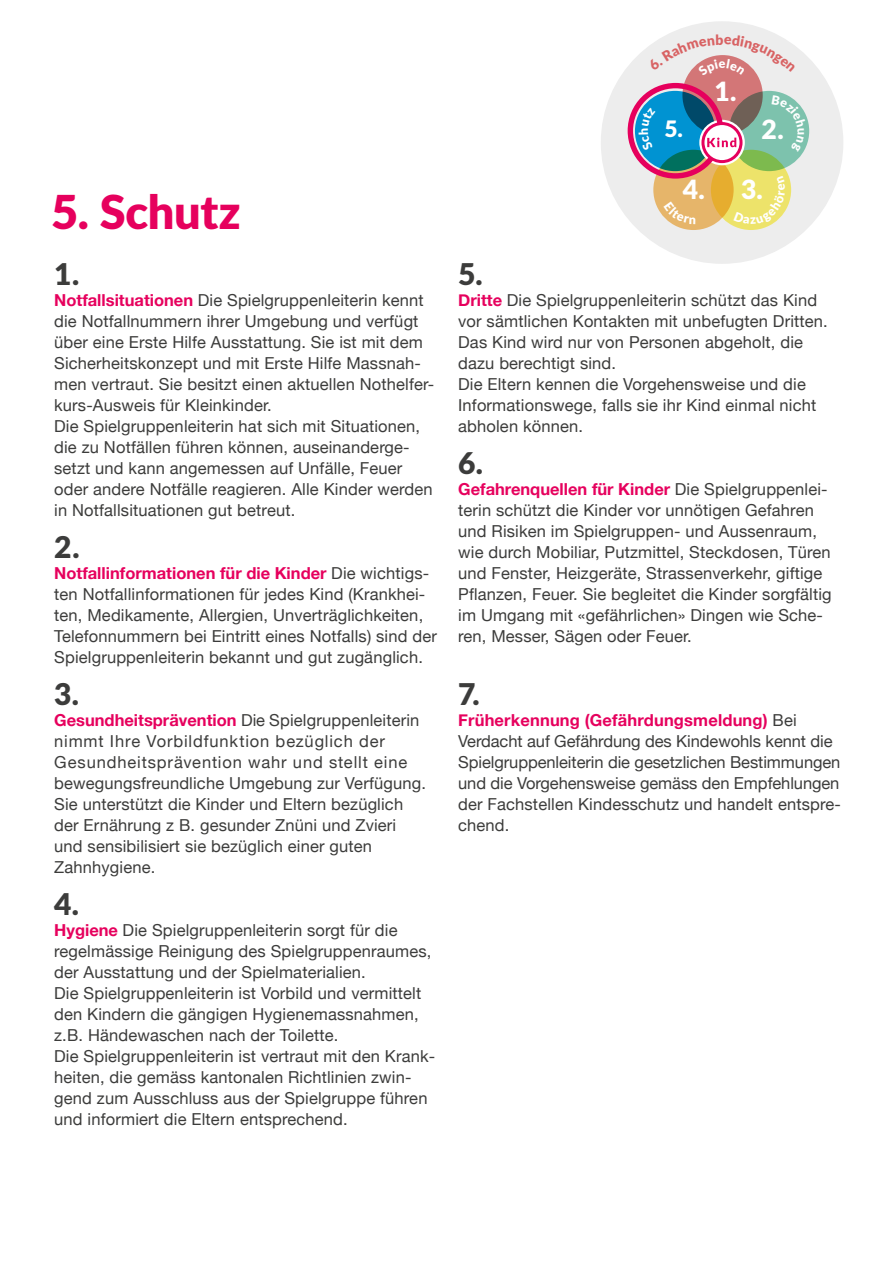
<style>
.page{position:relative;width:893px;height:1263px;background:#fff}
.page>*{position:absolute;margin:0;border:0;box-sizing:border-box;transform-origin:0 0}
.t1{font:900 46.8px "Lato";letter-spacing:-.005em;color:#e6005d}
.t2{font:900 30px "Lato";color:#3c3c3b}
.t3{font:900 26.55px "Lato";color:#fff}
.t4{font:900 22.65px "Lato";color:#fff}
.t5{font:16.5px/21px "Helvetica Neue";letter-spacing:.01em;color:#3c3c3b}
.s1{font-weight:700;color:#e6005d}
</style>
<div class="page">
<div style="left:601px;top:21px;width:242px;height:243px;background:#ededed;border-radius:50%"></div>
<div style="left:729px;top:91px;width:80px;height:80px;background:#7dc2ad;border-radius:50%"></div>
<svg style="left:682px;top:55px;width:81px;height:80px;background:#ba686d"></svg>
<svg style="left:635px;top:91px;width:80px;height:80px;background:#0084bc"></svg>
<svg style="left:653px;top:150px;width:81px;height:80px;background:#b9a068"></svg>
<svg style="left:711px;top:150px;width:80px;height:80px;background:#cfc64f"></svg>
<svg style="left:699px;top:120px;width:46px;height:45px"></svg>
<div style="left:628px;top:83px;width:95px;height:96px;border:5px solid #e6005d;border-radius:50%"></div>
<svg style="left:703px;top:124px;width:38px;height:38px"></svg>
<div style="left:701px;top:122px;width:41px;height:41px;border:3px solid #e6005d;border-radius:50%"></div>
<svg style="left:707px;top:138px;width:29px;height:9px"></svg>
<div style="left:734px;top:176px;width:51px;height:48px;background:#ede36a"></div>
<svg style="left:664px;top:201px;width:32px;height:23px"></svg>
<svg style="left:787px;top:95px;width:19px;height:56px"></svg>
<svg style="left:639px;top:107px;width:17px;height:44px"></svg>
<svg style="left:650px;top:42px;width:108px;height:34px"></svg>
<h1 class="t1" style="left:51px;top:177px;width:191px">5. Schutz</h1>
<h2 class="t2" style="left:54px;top:251px;width:27px">1.</h2>
<p class="t5" style="left:54px;top:291px;width:382px"><span class="s1">Notfallsituationen</span> Die Spielgruppenleiterin kennt die Notfallnummern ihrer Umgebung und verfügt über eine Erste Hilfe Ausstattung. Sie ist mit dem Sicherheitskonzept und mit Erste Hilfe Massnah&shy;men vertraut. Sie besitzt einen aktuellen Nothelfer&shy;kurs-Ausweis für Kleinkinder.<br>Die Spielgruppenleiterin hat sich mit Situationen, die zu Notfällen führen können, auseinanderge&shy;setzt und kann angemessen auf Unfälle, Feuer oder andere Notfälle reagieren. Alle Kinder werden in Notfallsituationen gut betreut.</p>
<h2 class="t2" style="left:54px;top:524px;width:27px">2.</h2>
<p class="t5" style="left:54px;top:564px;width:384px"><span class="s1">Notfallinformationen für die Kinder</span> Die wichtigs&shy;ten Notfallinformationen für jedes Kind (Krankhei&shy;ten, Medikamente, Allergien, Unverträglichkeiten, Telefonnummern bei Eintritt eines Notfalls) sind der Spielgruppenleiterin bekannt und gut zugänglich.</p>
<h2 class="t2" style="left:54px;top:671px;width:26px">3.</h2>
<p class="t5" style="left:54px;top:711px;width:373px"><span class="s1">Gesundheitsprävention</span> Die Spielgruppenleiterin nimmt Ihre Vorbildfunktion bezüglich der Gesundheitsprävention wahr und stellt eine bewegungsfreundliche Umgebung zur Verfügung.<br>Sie unterstützt die Kinder und Eltern bezüglich der Ernährung z B. gesunder Znüni und Zvieri und sensibilisiert sie bezüglich einer guten Zahnhygiene.</p>
<h2 class="t2" style="left:54px;top:881px;width:26px">4.</h2>
<p class="t5" style="left:54px;top:921px;width:382px"><span class="s1">Hygiene</span> Die Spielgruppenleiterin sorgt für die regelmässige Reinigung des Spielgruppenraumes, der Ausstattung und der Spielmaterialien.<br>Die Spielgruppenleiterin ist Vorbild und vermittelt den Kindern die gängigen Hygienemassnahmen, z.B. Händewaschen nach der Toilette.<br>Die Spielgruppenleiterin ist vertraut mit den Krank&shy;heiten, die gemäss kantonalen Richtlinien zwin&shy;gend zum Ausschluss aus der Spielgruppe führen und informiert die Eltern entsprechend.</p>
<h3 class="t3" style="left:714px;top:72px;width:24px">1.</h3>
<h3 class="t4" style="left:664px;top:111px;width:20px">5.</h3>
<h3 class="t3" style="left:761px;top:109px;width:24px">2.</h3>
<h3 class="t3" style="left:683px;top:170px;width:82px">4. 3.</h3>
<h2 class="t2" style="left:458px;top:251px;width:26px">5.</h2>
<p class="t5" style="left:458px;top:291px;width:371px"><span class="s1">Dritte</span> Die Spielgruppenleiterin schützt das Kind vor sämtlichen Kontakten mit unbefugten Dritten.<br>Das Kind wird nur von Personen abgeholt, die dazu berechtigt sind.<br>Die Eltern kennen die Vorgehensweise und die Informationswege, falls sie ihr Kind einmal nicht abholen können.</p>
<h2 class="t2" style="left:458px;top:440px;width:26px">6.</h2>
<p class="t5" style="left:458px;top:480px;width:375px"><span class="s1">Gefahrenquellen für Kinder</span> Die Spielgruppenlei&shy;terin schützt die Kinder vor unnötigen Gefahren und Risiken im Spielgruppen- und Aussenraum, wie durch Mobiliar, Putzmittel, Steckdosen, Türen und Fenster, Heizgeräte, Strassenverkehr, giftige Pflanzen, Feuer. Sie begleitet die Kinder sorgfältig im Umgang mit «gefährlichen» Dingen wie Sche&shy;ren, Messer, Sägen oder Feuer.</p>
<h2 class="t2" style="left:458px;top:671px;width:23px">7.</h2>
<p class="t5" style="left:458px;top:711px;width:384px"><span class="s1">Früherkennung (Gefährdungsmeldung)</span> Bei Verdacht auf Gefährdung des Kindewohls kennt die Spielgruppenleiterin die gesetzlichen Bestimmungen und die Vorgehensweise gemäss den Empfehlungen der Fachstellen Kindesschutz und handelt entspre&shy;chend.</p>
</div>
